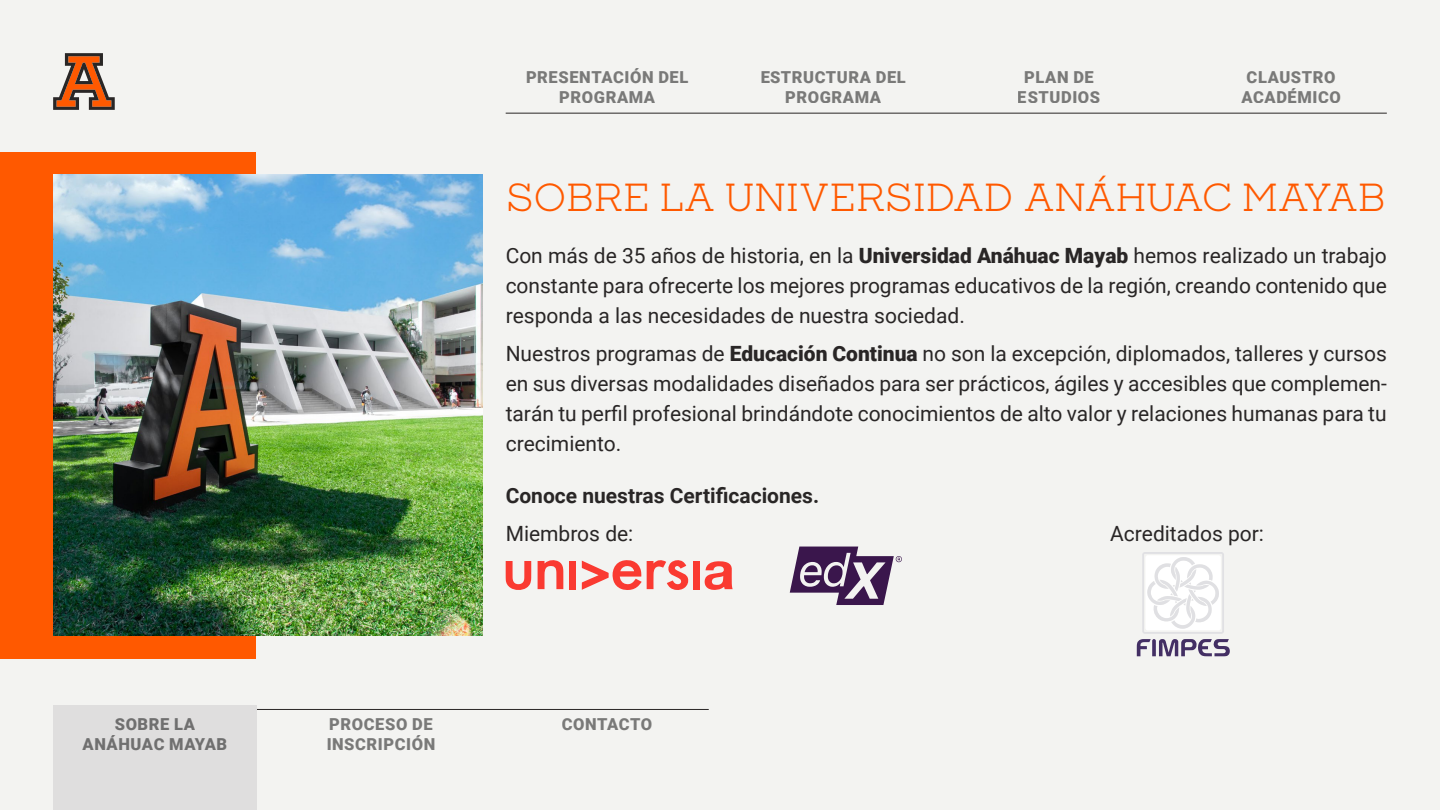
<style>
.page{position:relative;width:1440px;height:810px;background:#f3f3f1}
.page>*{position:absolute;margin:0;border:0;box-sizing:border-box;transform-origin:0 0}
.t1{font:37.5px "Sharp Slab";letter-spacing:-.005em;color:#ff5900}
.t2{font:21px/30px "Roboto";color:#292626;text-align:justify}
.t3{font:700 21px "Roboto";color:#292626}
.t4{font:900 16.5px/19.8px "Roboto";letter-spacing:.035em;color:#000;text-align:center}
.s1{font-weight:900}
</style>
<div class="page">
<hr style="left:506px;top:113px;width:881px;height:1px;background:#292626">
<hr style="left:53px;top:709px;width:656px;height:1px;background:#292626">
<div style="left:0;top:152px;width:255px;height:506px;background:#ff5900"></div>
<svg style="left:1136px;top:552px;width:94px;height:105px"></svg>
<svg style="left:790px;top:547px;width:112px;height:58px"></svg>
<svg style="left:705px;top:561px;width:28px;height:29px"></svg>
<svg style="left:538px;top:560px;width:25px;height:29px"></svg>
<svg style="left:506px;top:561px;width:25px;height:29px"></svg>
<svg style="left:582px;top:560px;width:107px;height:30px"></svg>
<div style="left:694px;top:561px;width:6px;height:28px;background:#fa3a31"></div>
<div style="left:569px;top:561px;width:7px;height:28px;background:#fa3a31"></div>
<img style="left:53px;top:174px;width:430px;height:462px">
<div style="left:53px;top:706px;width:204px;height:104px;background:#dfdede"></div>
<svg style="left:53px;top:53px;width:62px;height:57px"></svg>
<p class="t4" style="left:83px;top:714px;width:146px">SOBRE LA<br>ANÁHUAC MAYAB</p>
<p class="t4" style="left:327px;top:714px;width:110px;text-align:left">PROCESO DE<br>INSCRIPCIÓN</p>
<p class="t4" style="left:526px;top:66px;width:164px">PRESENTACIÓN DEL<br>PROGRAMA</p>
<p class="t4" style="left:760px;top:66px;width:147px">ESTRUCTURA DEL<br>PROGRAMA</p>
<p class="t4" style="left:1018px;top:66px;width:84px">PLAN DE<br>ESTUDIOS</p>
<p class="t4" style="left:1241px;top:66px;width:101px">CLAUSTRO<br>ACADÉMICO</p>
<h1 class="t1" style="left:506px;top:171px;width:882px">SOBRE LA UNIVERSIDAD ANÁHUAC MAYAB</h1>
<p class="t2" style="left:506px;top:240px;width:883px">Con más de 35 años de historia, en la <span class="s1">Universidad Anáhuac Mayab</span> hemos realizado un trabajo constante para ofrecerte los mejores programas educativos de la región, creando contenido que responda a las necesidades de nuestra sociedad.</p>
<p class="t2" style="left:506px;top:337px;width:883px">Nuestros programas de <span class="s1">Educación Continua</span> no son la excepción, diplomados, talleres y cursos en sus diversas modalidades diseñados para ser prácticos, ágiles y accesibles que complemen&shy;tarán tu perfil profesional brindándote conocimientos de alto valor y relaciones humanas para tu crecimiento.</p>
<p class="t3" style="left:506px;top:481px;width:315px">Conoce nuestras Certificaciones.</p>
<p class="t2" style="left:506px;top:517px;width:129px">Miembros de:</p>
<p class="t2" style="left:1110px;top:517px;width:155px">Acreditados por:</p>
<p class="t4" style="left:562px;top:714px;width:92px">CONTACTO</p>
</div>
